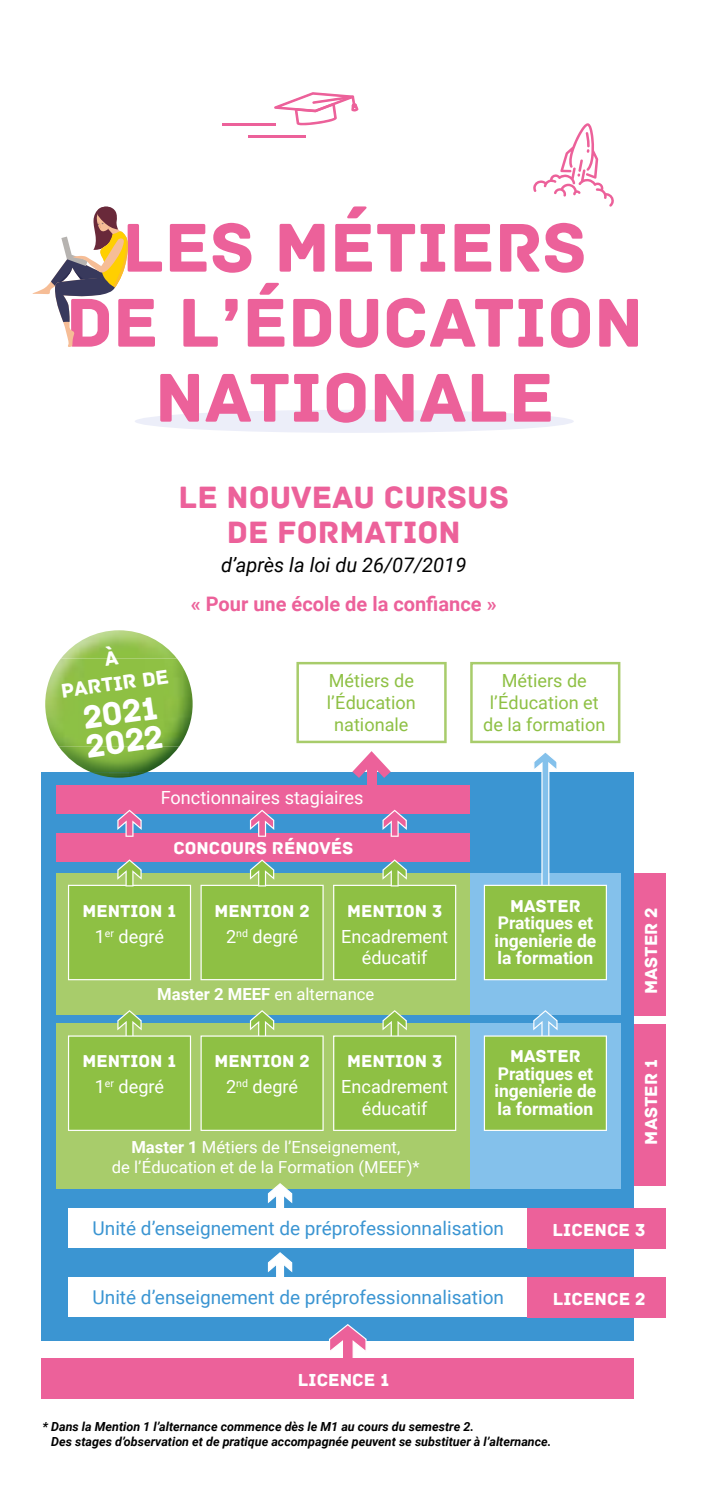
<style>
.page{position:relative;width:709px;height:1489px;background:#fff}
.page>*{position:absolute;margin:0;border:0;box-sizing:border-box;transform-origin:0 0}
.t1{font:72.5px/75px "Archive";color:#ec628e;text-align:center}
.t2{font:72.5px "Archive";color:#ec619a}
.t3{font:34.25px/28.8px "Archive";color:#fff}
.t4{font:32.5px/35px "Archive";color:#ec619a;text-align:center}
.t5{font:21px/25.2px "Archive";color:#fff;text-align:center}
.t6{font:700 20px "Roboto";color:#ec619a}
.t7{font:italic 20px "Roboto";color:#000}
.t8{font:19px "Roboto";color:#3b95d2}
.t9{font:18.25px "Archive";color:#fff}
.t10{font:18px/21.8px "Roboto";color:#fff;text-align:center}
.t11{font:18px "Archive";color:#fff}
.t12{font:18px/21.8px "Roboto";color:#8ec044;text-align:center}
.t13{font:700 17.5px/17.5px "Roboto";color:#fff}
.t14{font:16.75px/20px "Roboto";color:#fff;text-align:center}
.t15{font:italic 700 12.5px/15px "Roboto";color:#000}
.s1{font-weight:700}
</style>
<div class="page">
<div style="left:135px;top:410px;width:439px;height:23px;background:#eceef9;border-radius:50%"></div>
<svg style="left:274px;top:92px;width:84px;height:34px"></svg>
<hr style="left:248px;top:135px;width:57px;height:2px;background:#ec619a">
<hr style="left:221px;top:123px;width:54px;height:2px;background:#ec619a">
<svg style="left:32px;top:206px;width:96px;height:141px"></svg>
<svg style="left:533px;top:123px;width:81px;height:84px"></svg>
<div style="left:42px;top:772px;width:592px;height:568px;background:#3b95d2"></div>
<div style="left:56px;top:872px;width:413px;height:142px;background:#a8cc6b"></div>
<div style="left:56px;top:1023px;width:413px;height:164px;background:#a8cc6b"></div>
<div style="left:470px;top:872px;width:150px;height:142px;background:#84c1eb"></div>
<div style="left:470px;top:1023px;width:150px;height:164px;background:#84c1eb"></div>
<svg style="left:268px;top:1183px;width:24px;height:25px"></svg>
<svg style="left:268px;top:1252px;width:24px;height:25px"></svg>
<svg style="left:329px;top:1324px;width:37px;height:34px"></svg>
<div style="left:41px;top:1358px;width:593px;height:40px;background:#ec619a"></div>
<svg style="left:68px;top:1010px;width:123px;height:120px"></svg>
<div style="left:56px;top:833px;width:414px;height:28px;background:#ec619a"></div>
<div style="left:56px;top:784px;width:413px;height:29px;background:#ec619a"></div>
<svg style="left:200px;top:1010px;width:124px;height:120px"></svg>
<div style="left:69px;top:1208px;width:464px;height:39px;background:#fff"></div>
<div style="left:69px;top:1277px;width:464px;height:39px;background:#fff"></div>
<div style="left:528px;top:1208px;width:138px;height:40px;background:#ec619a"></div>
<div style="left:528px;top:1277px;width:138px;height:40px;background:#ec619a"></div>
<div style="left:634px;top:1023px;width:32px;height:162px;background:#ec619a"></div>
<div style="left:634px;top:872px;width:32px;height:143px;background:#ec619a"></div>
<svg style="left:333px;top:1010px;width:123px;height:120px"></svg>
<svg style="left:470px;top:662px;width:150px;height:81px"></svg>
<svg style="left:296px;top:662px;width:150px;height:81px"></svg>
<svg style="left:484px;top:1010px;width:123px;height:120px"></svg>
<svg style="left:484px;top:752px;width:123px;height:228px"></svg>
<div style="left:367px;top:757px;width:9px;height:27px;background:#ec619a"></div>
<svg style="left:352px;top:751px;width:39px;height:27px"></svg>
<svg style="left:333px;top:859px;width:123px;height:121px"></svg>
<svg style="left:382px;top:809px;width:25px;height:27px"></svg>
<svg style="left:200px;top:859px;width:124px;height:121px"></svg>
<svg style="left:250px;top:809px;width:24px;height:27px"></svg>
<svg style="left:68px;top:859px;width:123px;height:121px"></svg>
<svg style="left:117px;top:809px;width:25px;height:27px"></svg>
<img style="left:61px;top:630px;width:116px;height:28px">
<img style="left:59px;top:746px;width:120px;height:26px">
<img style="left:91px;top:772px;width:56px;height:5px">
<img style="left:45px;top:658px;width:148px;height:88px">
<h1 class="t1" style="left:66px;top:211px;width:579px">LES MÉTIERS<br>DE L’ÉDUCATION</h1>
<h1 class="t2" style="left:155px;top:355px;width:401px">NATIONALE</h1>
<h3 class="t4" style="left:178px;top:480px;width:332px">LE NOUVEAU CURSUS<br>DE FORMATION</h3>
<h3 class="t7" style="left:221px;top:550px;width:246px">d’après la loi du 26/07/2019</h3>
<h3 class="t5" style="left:56px;top:654px;width:110px;rotate:-8deg">À<br>PARTIR DE</h3>
<h2 class="t3" style="left:80px;top:704px;width:79px;rotate:-8deg">2021<br>2022</h2>
<h3 class="t6" style="left:191px;top:589px;width:307px">« Pour une école de la confiance »</h3>
<h3 class="t12" style="left:327px;top:669px;width:90px">Métiers de l’Éducation nationale</h3>
<h3 class="t12" style="left:483px;top:669px;width:124px">Métiers de l’Éducation et de la formation</h3>
<h3 class="t10" style="left:161px;top:786px;width:204px">Fonctionnaires stagiaires</h3>
<h3 class="t11" style="left:173px;top:837px;width:181px">CONCOURS RÉNOVÉS</h3>
<h3 class="t11" style="left:82px;top:900px;width:95px">MENTION 1</h3>
<h3 class="t10" style="left:95px;top:924px;width:71px">1<sup>er</sup> degré</h3>
<h3 class="t11" style="left:214px;top:900px;width:97px">MENTION 2</h3>
<h3 class="t10" style="left:226px;top:924px;width:73px">2<sup>nd</sup> degré</h3>
<h3 class="t11" style="left:347px;top:900px;width:97px">MENTION 3</h3>
<h3 class="t10" style="left:341px;top:924px;width:108px">Encadrement éducatif</h3>
<h3 class="t14" style="left:157px;top:983px;width:218px"><span class="s1">Master 2 MEEF</span> en alternance</h3>
<h3 class="t11" style="left:82px;top:1050px;width:95px">MENTION 1</h3>
<h3 class="t10" style="left:95px;top:1075px;width:71px">1<sup>er</sup> degré</h3>
<h3 class="t11" style="left:214px;top:1050px;width:97px">MENTION 2</h3>
<h3 class="t10" style="left:226px;top:1075px;width:73px">2<sup>nd</sup> degré</h3>
<h3 class="t11" style="left:347px;top:1050px;width:97px">MENTION 3</h3>
<h3 class="t10" style="left:341px;top:1075px;width:108px">Encadrement éducatif</h3>
<h3 class="t14" style="left:112px;top:1136px;width:309px"><span class="s1">Master 1</span> Métiers de l’Enseignement,<br>de l’Éducation et de la Formation (MEEF)*</h3>
<h3 class="t11" style="left:510px;top:895px;width:72px">MASTER</h3>
<h3 class="t13" style="left:494px;top:913px;width:103px">Pratiques et ingenierie de la formation</h3>
<h3 class="t11" style="left:510px;top:1045px;width:72px">MASTER</h3>
<h3 class="t13" style="left:494px;top:1064px;width:103px">Pratiques et ingenierie de la formation</h3>
<h3 class="t9" style="left:640px;top:994px;width:88px;rotate:-90deg">MASTER 2</h3>
<h3 class="t9" style="left:640px;top:1144px;width:87px;rotate:-90deg">MASTER 1</h3>
<h3 class="t8" style="left:92px;top:1214px;width:413px">Unité d’enseignement de préprofessionnalisation</h3>
<h3 class="t8" style="left:92px;top:1283px;width:413px">Unité d’enseignement de préprofessionnalisation</h3>
<h3 class="t9" style="left:298px;top:1368px;width:93px">LICENCE 1</h3>
<h3 class="t9" style="left:552px;top:1218px;width:94px">LICENCE 3</h3>
<h3 class="t9" style="left:552px;top:1287px;width:94px">LICENCE 2</h3>
<p class="t15" style="left:51px;top:1418px;width:502px;text-indent:-9px">* Dans la Mention 1 l’alternance commence dès le M1 au cours du semestre 2.<br>Des stages d’observation et de pratique accompagnée peuvent se substituer à l’alternance.</p>
</div>
